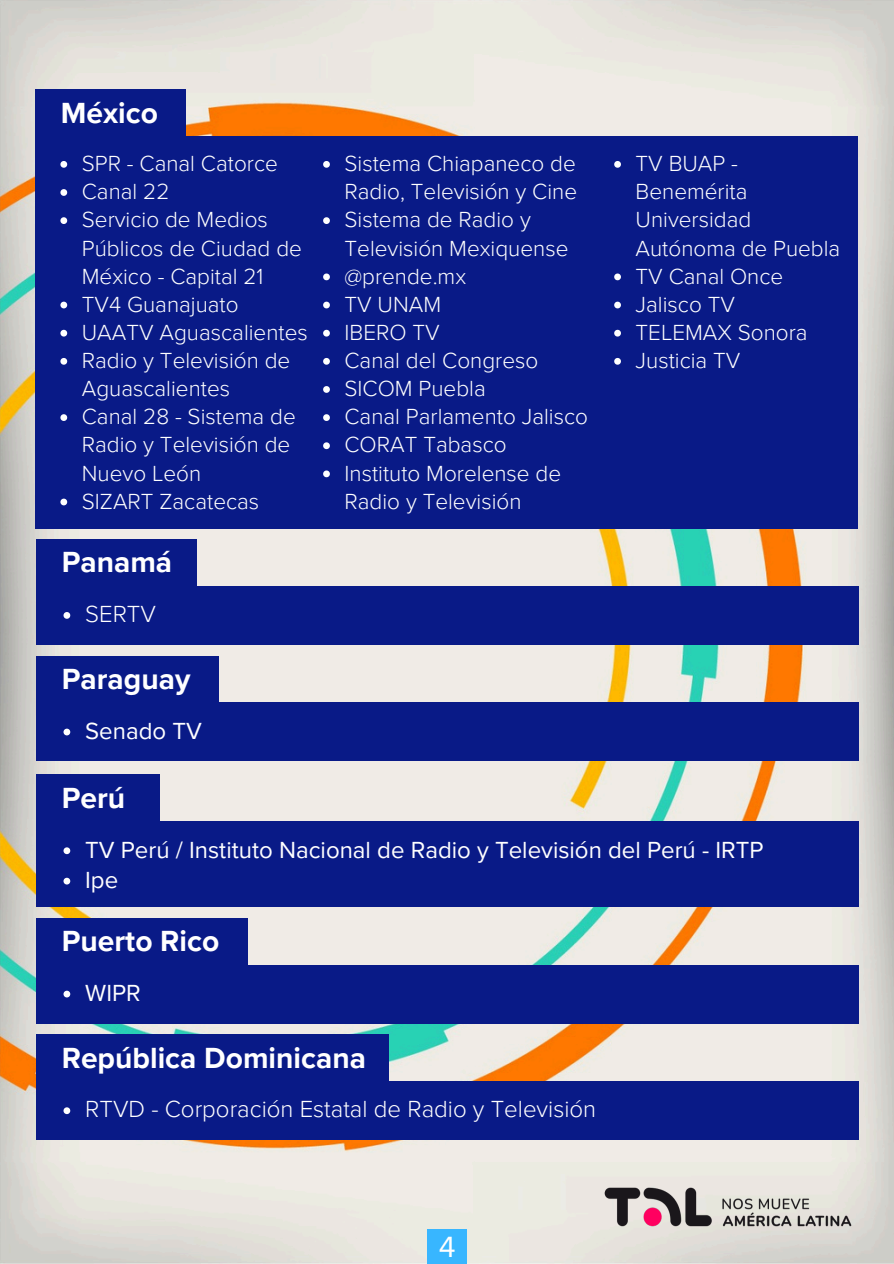
<style>
.page{position:relative;width:894px;height:1264px;background:#fff}
.page>*{position:absolute;margin:0;border:0;box-sizing:border-box;transform-origin:0 0}
.t1{font:30.15px "Proxima Nova";color:#fff}
.t2{font:700 30px "Proxima Nova";color:#fff}
.t3{font:24px "Proxima Nova";color:#fff}
.t4{font:300 24px "Proxima Nova";color:#fff}
.t5{font:300 22.5px/28.2px "Proxima Nova";color:#fff}
</style>
<div class="page">
<img style="left:0;top:0;width:893px;height:1263px">
<img style="left:597px;top:1180px;width:261px;height:53px">
<div style="left:427px;top:1228px;width:39px;height:35px;background:#38b6ff"></div>
<div style="left:35px;top:89px;width:150px;height:153px;background:#091a87"></div>
<div style="left:35px;top:136px;width:822px;height:392px;background:#091a87"></div>
<svg style="left:60px;top:161px;width:7px;height:7px"></svg>
<svg style="left:60px;top:189px;width:7px;height:7px"></svg>
<svg style="left:60px;top:217px;width:7px;height:7px"></svg>
<svg style="left:60px;top:302px;width:7px;height:6px"></svg>
<svg style="left:60px;top:330px;width:7px;height:6px"></svg>
<svg style="left:60px;top:358px;width:7px;height:7px"></svg>
<svg style="left:60px;top:414px;width:7px;height:7px"></svg>
<svg style="left:60px;top:498px;width:7px;height:7px"></svg>
<svg style="left:323px;top:161px;width:7px;height:7px"></svg>
<svg style="left:323px;top:217px;width:7px;height:7px"></svg>
<svg style="left:323px;top:273px;width:7px;height:7px"></svg>
<svg style="left:323px;top:302px;width:7px;height:6px"></svg>
<svg style="left:323px;top:330px;width:7px;height:6px"></svg>
<svg style="left:323px;top:358px;width:7px;height:7px"></svg>
<svg style="left:323px;top:386px;width:7px;height:7px"></svg>
<svg style="left:323px;top:414px;width:7px;height:7px"></svg>
<svg style="left:323px;top:442px;width:7px;height:7px"></svg>
<svg style="left:323px;top:470px;width:7px;height:7px"></svg>
<svg style="left:614px;top:161px;width:6px;height:7px"></svg>
<svg style="left:614px;top:273px;width:6px;height:7px"></svg>
<svg style="left:614px;top:302px;width:6px;height:6px"></svg>
<svg style="left:614px;top:330px;width:6px;height:6px"></svg>
<svg style="left:614px;top:358px;width:6px;height:7px"></svg>
<div style="left:36px;top:539px;width:160px;height:63px;background:#091a87"></div>
<div style="left:36px;top:1034px;width:352px;height:63px;background:#091a87"></div>
<div style="left:36px;top:656px;width:182px;height:62px;background:#091a87"></div>
<div style="left:36px;top:774px;width:123px;height:63px;background:#091a87"></div>
<div style="left:36px;top:918px;width:211px;height:62px;background:#091a87"></div>
<div style="left:36px;top:586px;width:822px;height:58px;background:#091a87"></div>
<div style="left:36px;top:1081px;width:822px;height:58px;background:#091a87"></div>
<div style="left:36px;top:702px;width:822px;height:59px;background:#091a87"></div>
<div style="left:36px;top:821px;width:822px;height:85px;background:#091a87"></div>
<div style="left:36px;top:964px;width:822px;height:59px;background:#091a87"></div>
<svg style="left:63px;top:612px;width:7px;height:6px"></svg>
<svg style="left:63px;top:1107px;width:7px;height:7px"></svg>
<svg style="left:63px;top:728px;width:7px;height:7px"></svg>
<svg style="left:63px;top:847px;width:7px;height:7px"></svg>
<svg style="left:63px;top:877px;width:7px;height:7px"></svg>
<svg style="left:63px;top:990px;width:7px;height:7px"></svg>
<h1 class="t2" style="left:61px;top:96px;width:99px">México</h1>
<p class="t5" style="left:82px;top:150px;width:197px">SPR - Canal Catorce</p>
<p class="t5" style="left:82px;top:178px;width:89px">Canal 22</p>
<p class="t5" style="left:82px;top:206px;width:221px">Servicio de Medios<br>Públicos de Ciudad de<br>México - Capital 21</p>
<p class="t5" style="left:82px;top:291px;width:158px">TV4 Guanajuato</p>
<p class="t5" style="left:82px;top:319px;width:227px">UAATV Aguascalientes</p>
<p class="t5" style="left:82px;top:347px;width:210px">Radio y Televisión de<br>Aguascalientes</p>
<p class="t5" style="left:82px;top:403px;width:215px">Canal 28 - Sistema de<br>Radio y Televisión de<br>Nuevo León</p>
<p class="t5" style="left:82px;top:487px;width:179px">SIZART Zacatecas</p>
<h1 class="t2" style="left:62px;top:544px;width:112px">Panamá</h1>
<p class="t4" style="left:85px;top:600px;width:72px">SERTV</p>
<h1 class="t2" style="left:62px;top:661px;width:130px">Paraguay</h1>
<h1 class="t3" style="left:85px;top:716px;width:118px">Senado TV</h1>
<p class="t2" style="left:62px;top:780px;width:65px">Perú</p>
<p class="t5" style="left:344px;top:150px;width:234px">Sistema Chiapaneco de<br>Radio, Televisión y Cine</p>
<p class="t5" style="left:344px;top:206px;width:225px">Sistema de Radio y<br>Televisión Mexiquense</p>
<p class="t5" style="left:344px;top:262px;width:123px">@prende.mx</p>
<p class="t5" style="left:344px;top:291px;width:98px">TV UNAM</p>
<p class="t5" style="left:344px;top:319px;width:97px">IBERO TV</p>
<p class="t5" style="left:344px;top:347px;width:195px">Canal del Congreso</p>
<p class="t5" style="left:344px;top:375px;width:143px">SICOM Puebla</p>
<p class="t5" style="left:344px;top:403px;width:245px">Canal Parlamento Jalisco</p>
<p class="t5" style="left:344px;top:431px;width:164px">CORAT Tabasco</p>
<p class="t5" style="left:344px;top:459px;width:218px">Instituto Morelense de<br>Radio y Televisión</p>
<p class="t5" style="left:635px;top:150px;width:206px">TV BUAP -<br>Benemérita<br>Universidad<br>Autónoma de Puebla</p>
<p class="t5" style="left:635px;top:262px;width:149px">TV Canal Once</p>
<p class="t5" style="left:635px;top:291px;width:101px">Jalisco TV</p>
<p class="t5" style="left:635px;top:319px;width:173px">TELEMAX Sonora</p>
<p class="t5" style="left:635px;top:347px;width:106px">Justicia TV</p>
<p class="t3" style="left:85px;top:835px;width:679px">TV Perú / Instituto Nacional de Radio y Televisión del Perú - IRTP</p>
<h1 class="t3" style="left:85px;top:865px;width:35px">Ipe</h1>
<h1 class="t2" style="left:62px;top:923px;width:159px">Puerto Rico</h1>
<p class="t3" style="left:85px;top:978px;width:57px">WIPR</p>
<p class="t2" style="left:62px;top:1039px;width:306px">República Dominicana</p>
<p class="t4" style="left:85px;top:1095px;width:512px">RTVD - Corporación Estatal de Radio y Televisión</p>
<p class="t1" style="left:438px;top:1229px;width:18px">4</p>
</div>
